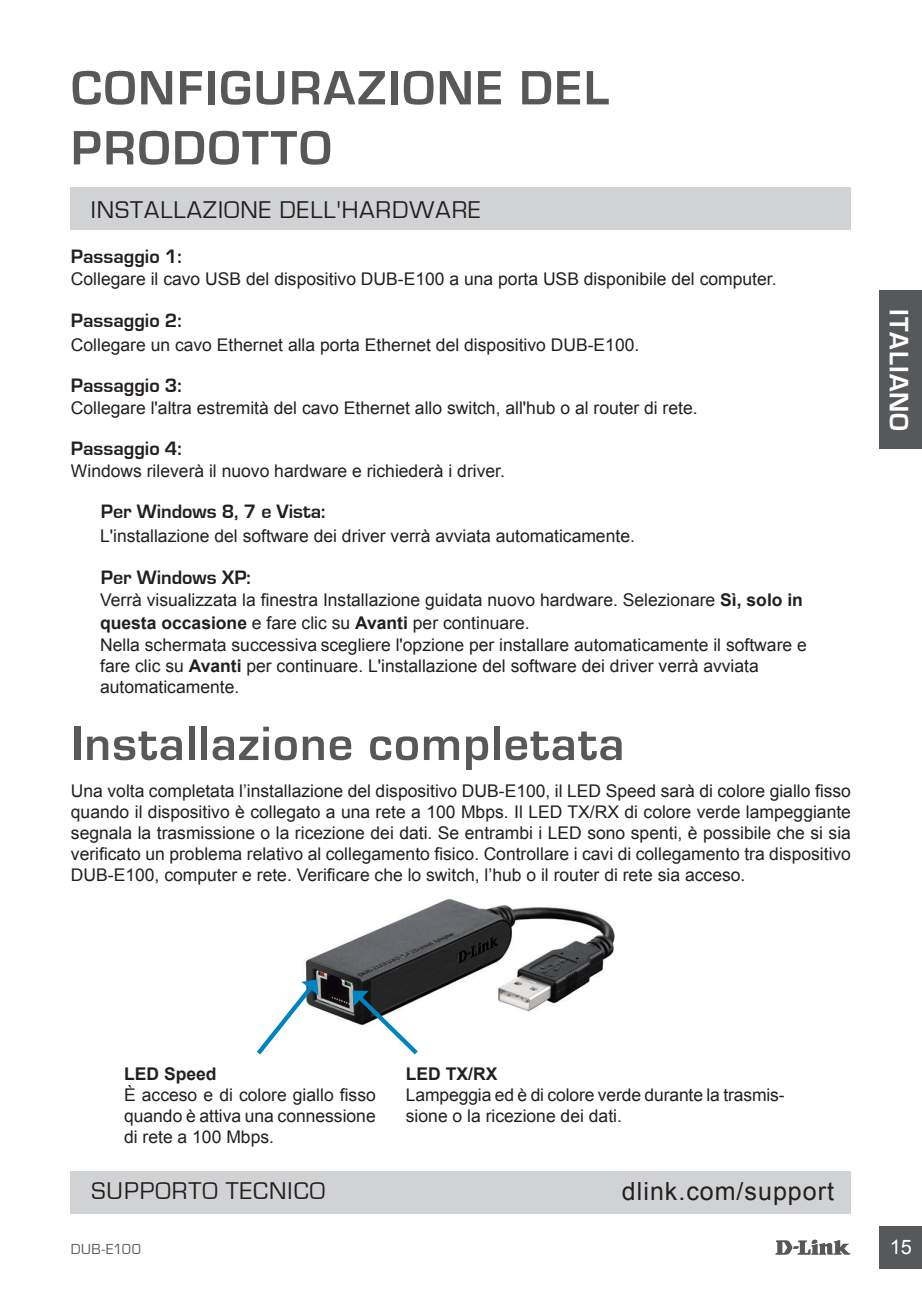
<style>
.page{position:relative;width:922px;height:1297px;background:#fff}
.page>*{position:absolute;margin:0;border:0;box-sizing:border-box;transform-origin:0 0}
.t1{font:700 50px/60px "Eurostile";letter-spacing:.04em;color:#57585a}
.t2{font:700 27.5px "Eurostile";letter-spacing:.04em;color:#fff}
.t3{font:25px "Eurostile";letter-spacing:.04em;color:#231f20}
.t4{font:25px "Arial";letter-spacing:.04em;color:#231f20}
.t5{font:700 20px "Eurostile";color:#231f20}
.t6{font:20px "Arial";color:#fff}
.t7{font:17.5px/21px "Arial";color:#231f20}
.t8{font:700 17.5px "Arial";color:#231f20}
.t9{font:15px "Eurostile";letter-spacing:.035em;color:#57585a}
.s1{font-weight:700}
</style>
<div class="page">
<svg style="left:775px;top:1239px;width:75px;height:16px"></svg>
<div style="left:879px;top:1226px;width:42px;height:43px;background:#57585a"></div>
<div style="left:878px;top:290px;width:43px;height:159px;background:#57585a"></div>
<img style="left:305px;top:899px;width:310px;height:123px">
<div style="left:71px;top:187px;width:779px;height:43px;background:#d1d2d4"></div>
<svg style="left:256px;top:979px;width:62px;height:76px"></svg>
<svg style="left:352px;top:990px;width:70px;height:65px"></svg>
<div style="left:71px;top:1171px;width:779px;height:42px;background:#d1d2d4"></div>
<h1 class="t1" style="left:71px;top:59px;width:539px">CONFIGURAZIONE DEL<br>PRODOTTO</h1>
<h3 class="t3" style="left:91px;top:196px;width:391px">INSTALLAZIONE DELL'HARDWARE</h3>
<p class="t5" style="left:71px;top:246px;width:112px">Passaggio 1:</p>
<p class="t7" style="left:71px;top:269px;width:707px">Collegare il cavo USB del dispositivo DUB-E100 a una porta USB disponibile del computer.</p>
<p class="t5" style="left:71px;top:310px;width:112px">Passaggio 2:</p>
<p class="t7" style="left:71px;top:335px;width:570px">Collegare un cavo Ethernet alla porta Ethernet del dispositivo DUB-E100.</p>
<p class="t5" style="left:71px;top:375px;width:112px">Passaggio 3:</p>
<p class="t7" style="left:71px;top:398px;width:628px">Collegare l'altra estremità del cavo Ethernet allo switch, all'hub o al router di rete.</p>
<p class="t5" style="left:71px;top:438px;width:112px">Passaggio 4:</p>
<p class="t7" style="left:71px;top:461px;width:435px">Windows rileverà il nuovo hardware e richiederà i driver.</p>
<p class="t5" style="left:101px;top:501px;width:226px">Per Windows 8, 7 e Vista:</p>
<p class="t7" style="left:100px;top:525px;width:536px">L'installazione del software dei driver verrà avviata automaticamente.</p>
<p class="t5" style="left:101px;top:567px;width:151px">Per Windows XP:</p>
<p class="t7" style="left:100px;top:589px;width:708px;line-height:22.5px">Verrà visualizzata la finestra Installazione guidata nuovo hardware. Selezionare <span class="s1">Sì, solo in questa occasione</span> e fare clic su <span class="s1">Avanti</span> per continuare.<br>Nella schermata successiva scegliere l'opzione per installare automaticamente il software e</p>
<p class="t7" style="left:100px;top:656px;width:660px">fare clic su <span class="s1">Avanti</span> per continuare. L'installazione del software dei driver verrà avviata automaticamente.</p>
<h1 class="t1" style="left:71px;top:714px;width:555px">Installazione completata</h1>
<p class="t7" style="left:71px;top:781px;width:781px;text-align:justify">Una volta completata l’installazione del dispositivo DUB-E100, il LED Speed sarà di colore giallo fisso quando il dispositivo è collegato a una rete a 100 Mbps. Il LED TX/RX di colore verde lampeggiante segnala la trasmissione o la ricezione dei dati. Se entrambi i LED sono spenti, è possibile che si sia verificato un problema relativo al collegamento fisico. Controllare i cavi di collegamento tra dispositivo DUB-E100, computer e rete. Verificare che lo switch, l’hub o il router di rete sia acceso.</p>
<h2 class="t2" style="left:913px;top:309px;width:124px;rotate:90deg">ITALIANO</h2>
<p class="t8" style="left:124px;top:1062px;width:94px">LED Speed</p>
<p class="t7" style="left:124px;top:1084px;width:253px;text-align:justify">È acceso e di colore giallo fisso quando è attiva una connessione di rete a 100 Mbps.</p>
<p class="t8" style="left:406px;top:1062px;width:93px">LED TX/RX</p>
<p class="t7" style="left:406px;top:1084px;width:380px">Lampeggia ed è di colore verde durante la trasmis&shy;sione o la ricezione dei dati.</p>
<h3 class="t3" style="left:92px;top:1178px;width:235px">SUPPORTO TECNICO</h3>
<h3 class="t4" style="left:621px;top:1175px;width:213px">dlink.com/support</h3>
<p class="t9" style="left:71px;top:1241px;width:72px">DUB-E100</p>
<p class="t6" style="left:889px;top:1234px;width:24px">15</p>
</div>
